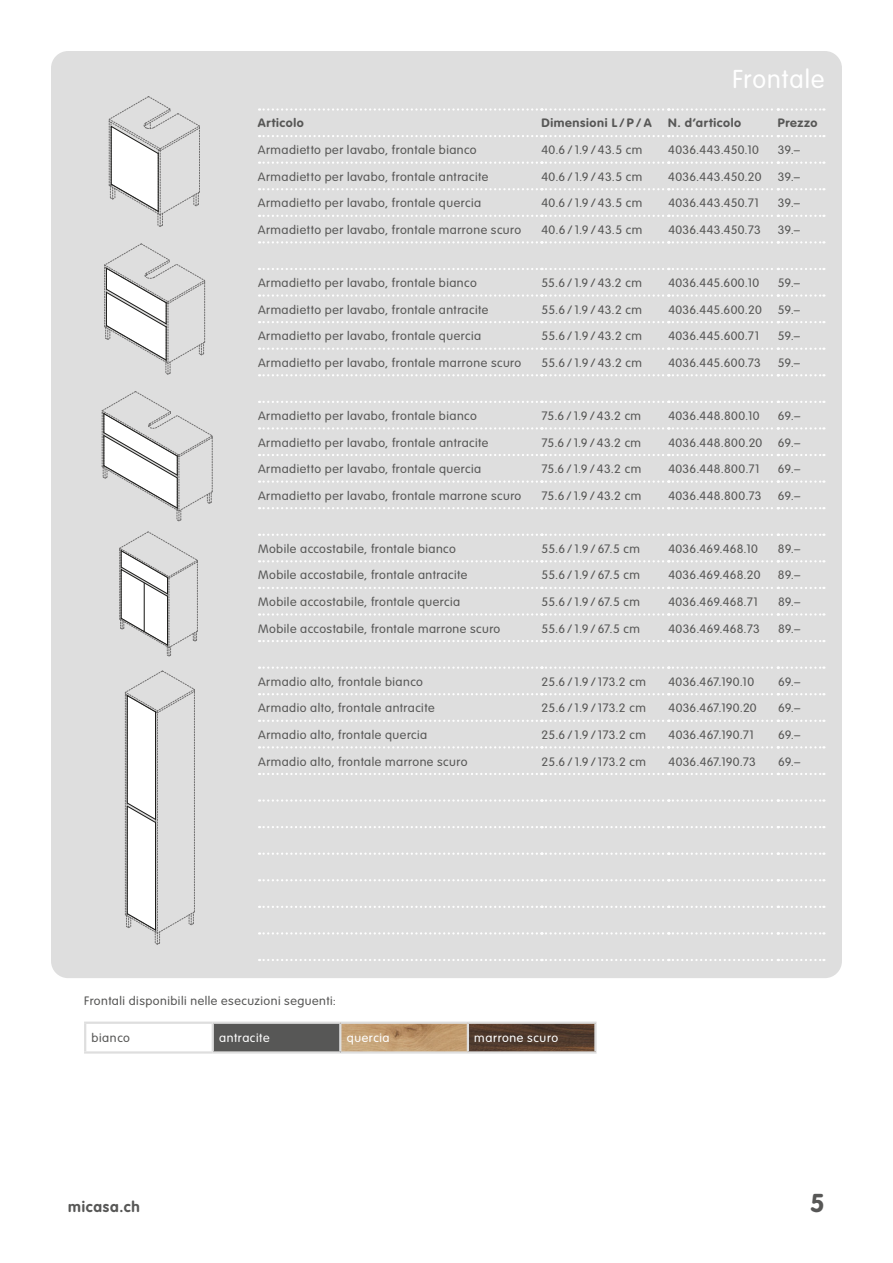
<style>
.page{position:relative;width:893px;height:1263px;background:#fff}
.page>*{position:absolute;margin:0;border:0;box-sizing:border-box;transform-origin:0 0}
.t1{font:300 25.5px "VAG Rounded";letter-spacing:.035em;color:#fff}
.t2{font:700 25.5px "VAG Rounded";color:#575756}
.t3{font:700 15px "VAG Rounded";letter-spacing:.055em;color:#575756}
.t4{font:300 12px "VAG Rounded";letter-spacing:.035em;color:#575756;scale:1.05 1}
.t5{font:700 12px "VAG Rounded";letter-spacing:.05em;color:#575756;scale:1.05 1}
.t6{font:300 12px "VAG Rounded";letter-spacing:.015em;color:#575756;scale:1.05 1}
.t7{font:300 12px "VAG Rounded";letter-spacing:.045em;color:#fff;scale:1.05 1}
</style>
<div class="page">
<img style="left:341px;top:1024px;width:253px;height:27px">
<div style="left:51px;top:51px;width:791px;height:927px;background:#dedede;border-radius:17px"></div>
<svg style="left:259px;top:108px;width:565px;height:3px"></svg>
<svg style="left:259px;top:135px;width:565px;height:2px"></svg>
<svg style="left:259px;top:162px;width:565px;height:2px"></svg>
<svg style="left:259px;top:188px;width:565px;height:2px"></svg>
<svg style="left:259px;top:215px;width:565px;height:2px"></svg>
<svg style="left:259px;top:241px;width:565px;height:2px"></svg>
<svg style="left:259px;top:268px;width:565px;height:2px"></svg>
<svg style="left:259px;top:294px;width:565px;height:3px"></svg>
<svg style="left:259px;top:321px;width:565px;height:2px"></svg>
<svg style="left:259px;top:348px;width:565px;height:2px"></svg>
<svg style="left:259px;top:374px;width:565px;height:2px"></svg>
<svg style="left:259px;top:401px;width:565px;height:2px"></svg>
<svg style="left:259px;top:427px;width:565px;height:3px"></svg>
<svg style="left:259px;top:454px;width:565px;height:2px"></svg>
<svg style="left:259px;top:480px;width:565px;height:3px"></svg>
<svg style="left:259px;top:507px;width:565px;height:2px"></svg>
<svg style="left:259px;top:534px;width:565px;height:2px"></svg>
<svg style="left:259px;top:560px;width:565px;height:2px"></svg>
<svg style="left:259px;top:587px;width:565px;height:2px"></svg>
<svg style="left:259px;top:613px;width:565px;height:3px"></svg>
<svg style="left:259px;top:640px;width:565px;height:2px"></svg>
<svg style="left:259px;top:666px;width:565px;height:3px"></svg>
<svg style="left:259px;top:693px;width:565px;height:2px"></svg>
<svg style="left:259px;top:720px;width:565px;height:2px"></svg>
<svg style="left:259px;top:746px;width:565px;height:2px"></svg>
<svg style="left:259px;top:773px;width:565px;height:2px"></svg>
<svg style="left:259px;top:799px;width:565px;height:3px"></svg>
<svg style="left:259px;top:826px;width:565px;height:2px"></svg>
<svg style="left:259px;top:852px;width:565px;height:3px"></svg>
<svg style="left:259px;top:879px;width:565px;height:2px"></svg>
<svg style="left:259px;top:906px;width:565px;height:2px"></svg>
<svg style="left:259px;top:932px;width:565px;height:2px"></svg>
<svg style="left:259px;top:959px;width:565px;height:2px"></svg>
<div style="left:213px;top:1023px;width:127px;height:29px;background:#575756"></div>
<hr style="left:84px;top:1021px;width:129px;height:3px;background:#dedede">
<hr style="left:213px;top:1021px;width:127px;height:3px;background:#dedede">
<hr style="left:212px;top:1024px;width:2px;height:27px;background:#dedede">
<hr style="left:340px;top:1021px;width:128px;height:3px;background:#dedede">
<hr style="left:339px;top:1024px;width:2px;height:27px;background:#dedede">
<hr style="left:468px;top:1021px;width:129px;height:3px;background:#dedede">
<hr style="left:467px;top:1024px;width:2px;height:27px;background:#dedede">
<hr style="left:594px;top:1024px;width:3px;height:27px;background:#dedede">
<hr style="left:84px;top:1051px;width:129px;height:2px;background:#dedede">
<hr style="left:213px;top:1051px;width:127px;height:2px;background:#dedede">
<hr style="left:340px;top:1051px;width:128px;height:2px;background:#dedede">
<hr style="left:468px;top:1051px;width:129px;height:2px;background:#dedede">
<hr style="left:84px;top:1024px;width:2px;height:27px;background:#dedede">
<svg style="left:124px;top:670px;width:71px;height:275px"></svg>
<svg style="left:108px;top:96px;width:92px;height:131px"></svg>
<svg style="left:104px;top:243px;width:102px;height:132px"></svg>
<hr style="left:106px;top:292px;width:1px;height:34px;background:#1d1d1b">
<hr style="left:166px;top:327px;width:1px;height:33px;background:#1d1d1b">
<svg style="left:101px;top:391px;width:112px;height:131px"></svg>
<svg style="left:119px;top:531px;width:79px;height:126px"></svg>
<h1 class="t1" style="left:732px;top:65px;width:94px">Frontale</h1>
<p class="t5" style="left:258px;top:116px;width:45px">Articolo</p>
<p class="t5" style="left:541px;top:116px;width:106px">Dimensioni L / P / A</p>
<p class="t5" style="left:668px;top:116px;width:71px">N. d’articolo</p>
<p class="t5" style="left:778px;top:116px;width:39px">Prezzo</p>
<p class="t4" style="left:258px;top:143px;width:210px">Armadietto per lavabo, frontale bianco</p>
<p class="t4" style="left:541px;top:143px;width:97px">40.6 / 1.9 / 43.5 cm</p>
<p class="t4" style="left:668px;top:143px;width:88px">4036.443.450.10</p>
<p class="t4" style="left:778px;top:143px;width:23px">39.–</p>
<p class="t4" style="left:258px;top:170px;width:221px">Armadietto per lavabo, frontale antracite</p>
<p class="t4" style="left:541px;top:170px;width:97px">40.6 / 1.9 / 43.5 cm</p>
<p class="t4" style="left:668px;top:170px;width:90px">4036.443.450.20</p>
<p class="t4" style="left:778px;top:170px;width:23px">39.–</p>
<p class="t4" style="left:258px;top:196px;width:214px">Armadietto per lavabo, frontale quercia</p>
<p class="t4" style="left:541px;top:196px;width:97px">40.6 / 1.9 / 43.5 cm</p>
<p class="t4" style="left:668px;top:196px;width:88px">4036.443.450.71</p>
<p class="t4" style="left:778px;top:196px;width:23px">39.–</p>
<p class="t4" style="left:258px;top:223px;width:252px">Armadietto per lavabo, frontale marrone scuro</p>
<p class="t4" style="left:541px;top:223px;width:97px">40.6 / 1.9 / 43.5 cm</p>
<p class="t4" style="left:668px;top:223px;width:90px">4036.443.450.73</p>
<p class="t4" style="left:778px;top:223px;width:23px">39.–</p>
<p class="t4" style="left:258px;top:276px;width:210px">Armadietto per lavabo, frontale bianco</p>
<p class="t4" style="left:541px;top:276px;width:97px">55.6 / 1.9 / 43.2 cm</p>
<p class="t4" style="left:668px;top:276px;width:88px">4036.445.600.10</p>
<p class="t4" style="left:778px;top:276px;width:23px">59.–</p>
<p class="t4" style="left:258px;top:303px;width:221px">Armadietto per lavabo, frontale antracite</p>
<p class="t4" style="left:541px;top:303px;width:97px">55.6 / 1.9 / 43.2 cm</p>
<p class="t4" style="left:668px;top:303px;width:90px">4036.445.600.20</p>
<p class="t4" style="left:778px;top:303px;width:23px">59.–</p>
<p class="t4" style="left:258px;top:329px;width:214px">Armadietto per lavabo, frontale quercia</p>
<p class="t4" style="left:541px;top:329px;width:97px">55.6 / 1.9 / 43.2 cm</p>
<p class="t4" style="left:668px;top:329px;width:88px">4036.445.600.71</p>
<p class="t4" style="left:778px;top:329px;width:23px">59.–</p>
<p class="t4" style="left:258px;top:356px;width:252px">Armadietto per lavabo, frontale marrone scuro</p>
<p class="t4" style="left:541px;top:356px;width:97px">55.6 / 1.9 / 43.2 cm</p>
<p class="t4" style="left:668px;top:356px;width:90px">4036.445.600.73</p>
<p class="t4" style="left:778px;top:356px;width:23px">59.–</p>
<p class="t4" style="left:258px;top:409px;width:210px">Armadietto per lavabo, frontale bianco</p>
<p class="t4" style="left:541px;top:409px;width:96px">75.6 / 1.9 / 43.2 cm</p>
<p class="t4" style="left:668px;top:409px;width:88px">4036.448.800.10</p>
<p class="t4" style="left:778px;top:409px;width:23px">69.–</p>
<p class="t4" style="left:258px;top:435px;width:221px">Armadietto per lavabo, frontale antracite</p>
<p class="t4" style="left:541px;top:435px;width:96px">75.6 / 1.9 / 43.2 cm</p>
<p class="t4" style="left:668px;top:435px;width:91px">4036.448.800.20</p>
<p class="t4" style="left:778px;top:435px;width:23px">69.–</p>
<p class="t4" style="left:258px;top:462px;width:214px">Armadietto per lavabo, frontale quercia</p>
<p class="t4" style="left:541px;top:462px;width:96px">75.6 / 1.9 / 43.2 cm</p>
<p class="t4" style="left:668px;top:462px;width:88px">4036.448.800.71</p>
<p class="t4" style="left:778px;top:462px;width:23px">69.–</p>
<p class="t4" style="left:258px;top:489px;width:252px">Armadietto per lavabo, frontale marrone scuro</p>
<p class="t4" style="left:542px;top:489px;width:96px">75.6 / 1.9 / 43.2 cm</p>
<p class="t4" style="left:668px;top:489px;width:90px">4036.448.800.73</p>
<p class="t4" style="left:778px;top:489px;width:23px">69.–</p>
<p class="t4" style="left:258px;top:542px;width:190px">Mobile accostabile, frontale bianco</p>
<p class="t4" style="left:542px;top:542px;width:95px">55.6 / 1.9 / 67.5 cm</p>
<p class="t4" style="left:668px;top:542px;width:87px">4036.469.468.10</p>
<p class="t4" style="left:778px;top:542px;width:23px">89.–</p>
<p class="t4" style="left:258px;top:568px;width:201px">Mobile accostabile, frontale antracite</p>
<p class="t4" style="left:542px;top:568px;width:95px">55.6 / 1.9 / 67.5 cm</p>
<p class="t4" style="left:668px;top:568px;width:89px">4036.469.468.20</p>
<p class="t4" style="left:778px;top:568px;width:23px">89.–</p>
<p class="t4" style="left:258px;top:595px;width:194px">Mobile accostabile, frontale quercia</p>
<p class="t4" style="left:542px;top:595px;width:95px">55.6 / 1.9 / 67.5 cm</p>
<p class="t4" style="left:668px;top:595px;width:87px">4036.469.468.71</p>
<p class="t4" style="left:778px;top:595px;width:23px">89.–</p>
<p class="t4" style="left:258px;top:621px;width:232px">Mobile accostabile, frontale marrone scuro</p>
<p class="t4" style="left:542px;top:621px;width:95px">55.6 / 1.9 / 67.5 cm</p>
<p class="t4" style="left:668px;top:621px;width:89px">4036.469.468.73</p>
<p class="t4" style="left:778px;top:621px;width:23px">89.–</p>
<p class="t4" style="left:258px;top:675px;width:158px">Armadio alto, frontale bianco</p>
<p class="t4" style="left:542px;top:675px;width:101px">25.6 / 1.9 / 173.2 cm</p>
<p class="t4" style="left:668px;top:675px;width:83px">4036.467.190.10</p>
<p class="t4" style="left:778px;top:675px;width:23px">69.–</p>
<p class="t4" style="left:258px;top:701px;width:169px">Armadio alto, frontale antracite</p>
<p class="t4" style="left:542px;top:701px;width:101px">25.6 / 1.9 / 173.2 cm</p>
<p class="t6" style="left:668px;top:701px;width:85px">4036.467.190.20</p>
<p class="t4" style="left:778px;top:701px;width:23px">69.–</p>
<p class="t4" style="left:258px;top:728px;width:163px">Armadio alto, frontale quercia</p>
<p class="t4" style="left:542px;top:728px;width:101px">25.6 / 1.9 / 173.2 cm</p>
<p class="t4" style="left:668px;top:728px;width:83px">4036.467.190.71</p>
<p class="t4" style="left:778px;top:728px;width:23px">69.–</p>
<p class="t4" style="left:258px;top:754px;width:201px">Armadio alto, frontale marrone scuro</p>
<p class="t4" style="left:542px;top:754px;width:101px">25.6 / 1.9 / 173.2 cm</p>
<p class="t6" style="left:668px;top:754px;width:85px">4036.467.190.73</p>
<p class="t4" style="left:778px;top:754px;width:23px">69.–</p>
<p class="t4" style="left:84px;top:993px;width:241px">Frontali disponibili nelle esecuzioni seguenti:</p>
<p class="t4" style="left:92px;top:1031px;width:38px">bianco</p>
<p class="t7" style="left:219px;top:1031px;width:50px">antracite</p>
<p class="t7" style="left:347px;top:1031px;width:42px">quercia</p>
<p class="t7" style="left:474px;top:1031px;width:81px">marrone scuro</p>
<p class="t3" style="left:68px;top:1198px;width:73px">micasa.ch</p>
<h1 class="t2" style="left:810px;top:1188px;width:16px">5</h1>
</div>
